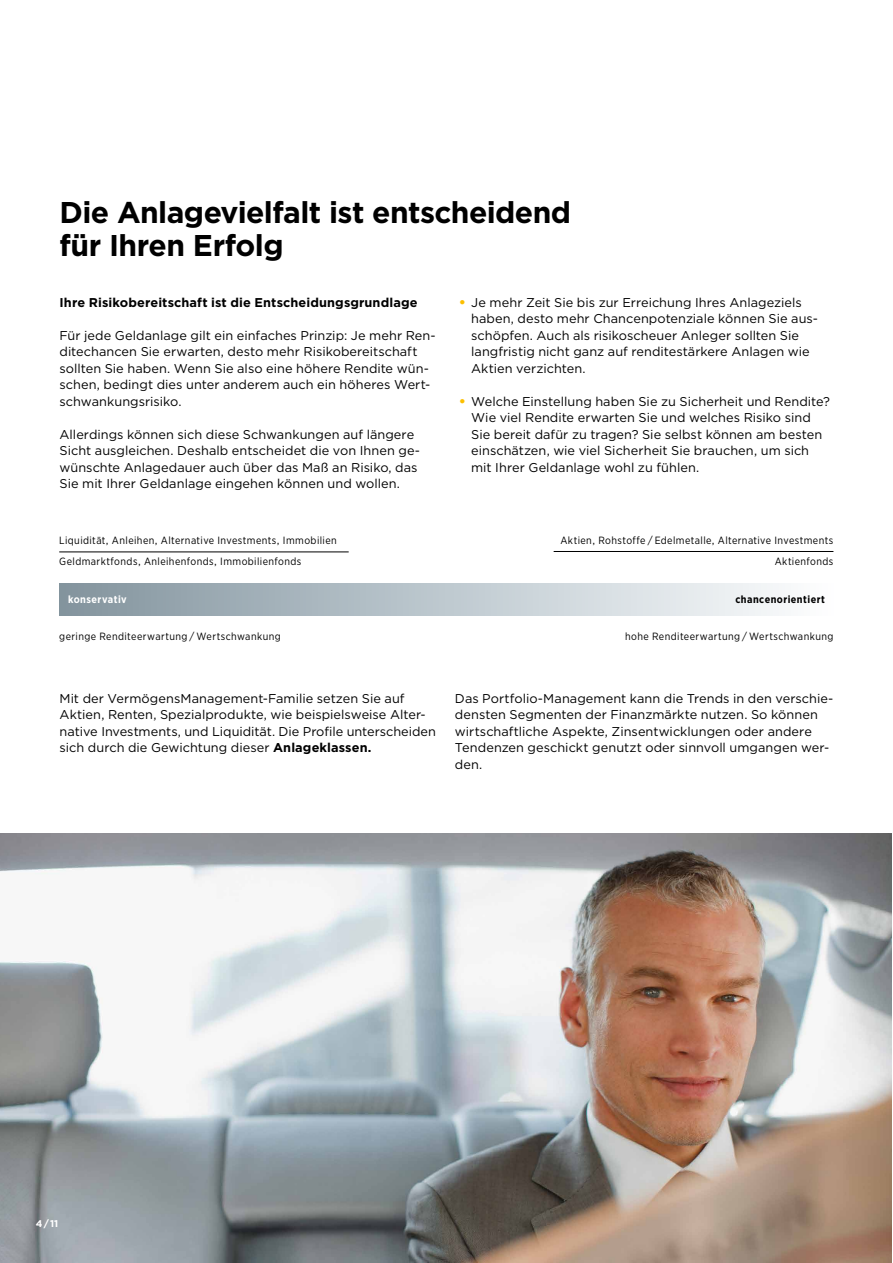
<style>
.page{position:relative;width:893px;height:1263px;background:#fff}
.page>*{position:absolute;margin:0;border:0;box-sizing:border-box;transform-origin:0 0}
.t1{font:700 30px/33px "Gotham";letter-spacing:-.02em;color:#000}
.t2{font:12.75px/16.5px "Gotham";letter-spacing:.005em;color:#000}
.t3{font:700 12.75px "Gotham";letter-spacing:.01em;color:#000}
.t4{font:10.5px/21.3px "Gotham Narrow";letter-spacing:.04em;color:#000}
.t5{font:700 10.5px "Gotham Narrow";letter-spacing:.045em;color:#000}
.t6{font:700 10.5px "Gotham Narrow";letter-spacing:.045em;color:#fff}
.t7{font:700 9.75px "Gotham";color:#fff}
.s1{font-size:16.5px;color:#fcbf00}
.s2{font-weight:700}
</style>
<div class="page">
<div style="left:59px;top:583px;width:774px;height:32px;background:linear-gradient(to right,#82949e,#fcfeff)"></div>
<img style="left:0;top:833px;width:892px;height:430px">
<hr style="left:59px;top:552px;width:290px;height:1px;background:#000">
<hr style="left:554px;top:551px;width:279px;height:1px;background:#000">
<h1 class="t1" style="left:60px;top:196px;width:513px">Die Anlagevielfalt ist entscheidend für Ihren Erfolg</h1>
<p class="t3" style="left:60px;top:294px;width:359px">Ihre Risikobereitschaft ist die Entscheidungsgrundlage</p>
<p class="t2" style="left:60px;top:327px;width:378px">Für jede Geldanlage gilt ein einfaches Prinzip: Je mehr Ren&shy;ditechancen Sie erwarten, desto mehr Risikobereitschaft sollten Sie haben. Wenn Sie also eine höhere Rendite wün&shy;schen, bedingt dies unter anderem auch ein höheres Wert&shy;schwankungsrisiko.</p>
<p class="t2" style="left:60px;top:426px;width:362px">Allerdings können sich diese Schwankungen auf längere Sicht ausgleichen. Deshalb entscheidet die von Ihnen ge&shy;wünschte Anlagedauer auch über das Maß an Risiko, das Sie mit Ihrer Geldanlage eingehen können und wollen.</p>
<p class="t2" style="left:471px;top:294px;width:348px;text-indent:-13px"><span class="s1">•</span> Je mehr Zeit Sie bis zur Erreichung Ihres Anlageziels haben, desto mehr Chancenpotenziale können Sie aus&shy;schöpfen. Auch als risikoscheuer Anleger sollten Sie langfristig nicht ganz auf renditestärkere Anlagen wie Aktien verzichten.</p>
<p class="t2" style="left:471px;top:393px;width:360px;text-indent:-13px"><span class="s1">•</span> Welche Einstellung haben Sie zu Sicherheit und Rendite?<br>Wie viel Rendite erwarten Sie und welches Risiko sind Sie bereit dafür zu tragen? Sie selbst können am besten einschätzen, wie viel Sicherheit Sie brauchen, um sich mit Ihrer Geldanlage wohl zu fühlen.</p>
<p class="t4" style="left:59px;top:529px;width:279px">Liquidität, Anleihen, Alternative Investments, Immobilien<br>Geldmarktfonds, Anleihenfonds, Immobilienfonds</p>
<p class="t4" style="left:560px;top:529px;width:274px;text-align:right">Aktien, Rohstoffe / Edelmetalle, Alternative Investments<br>Aktienfonds</p>
<p class="t6" style="left:68px;top:593px;width:60px">konservativ</p>
<p class="t5" style="left:735px;top:593px;width:91px">chancenorientiert</p>
<p class="t4" style="left:59px;top:626px;width:223px">geringe Renditeerwartung / Wertschwankung</p>
<p class="t4" style="left:625px;top:626px;width:210px">hohe Renditeerwartung / Wertschwankung</p>
<p class="t2" style="left:60px;top:690px;width:378px">Mit der VermögensManagement-Familie setzen Sie auf Aktien, Renten, Spezialprodukte, wie beispielsweise Alter&shy;native Investments, und Liquidität. Die Profile unterscheiden sich durch die Gewichtung dieser <span class="s2">Anlageklassen.</span></p>
<p class="t2" style="left:455px;top:690px;width:380px">Das Portfolio-Management kann die Trends in den verschie&shy;densten Segmenten der Finanzmärkte nutzen. So können wirtschaftliche Aspekte, Zinsentwicklungen oder andere Tendenzen geschickt genutzt oder sinnvoll umgangen wer&shy;den.</p>
<p class="t7" style="left:36px;top:1217px;width:24px">4 / 11</p>
</div>
